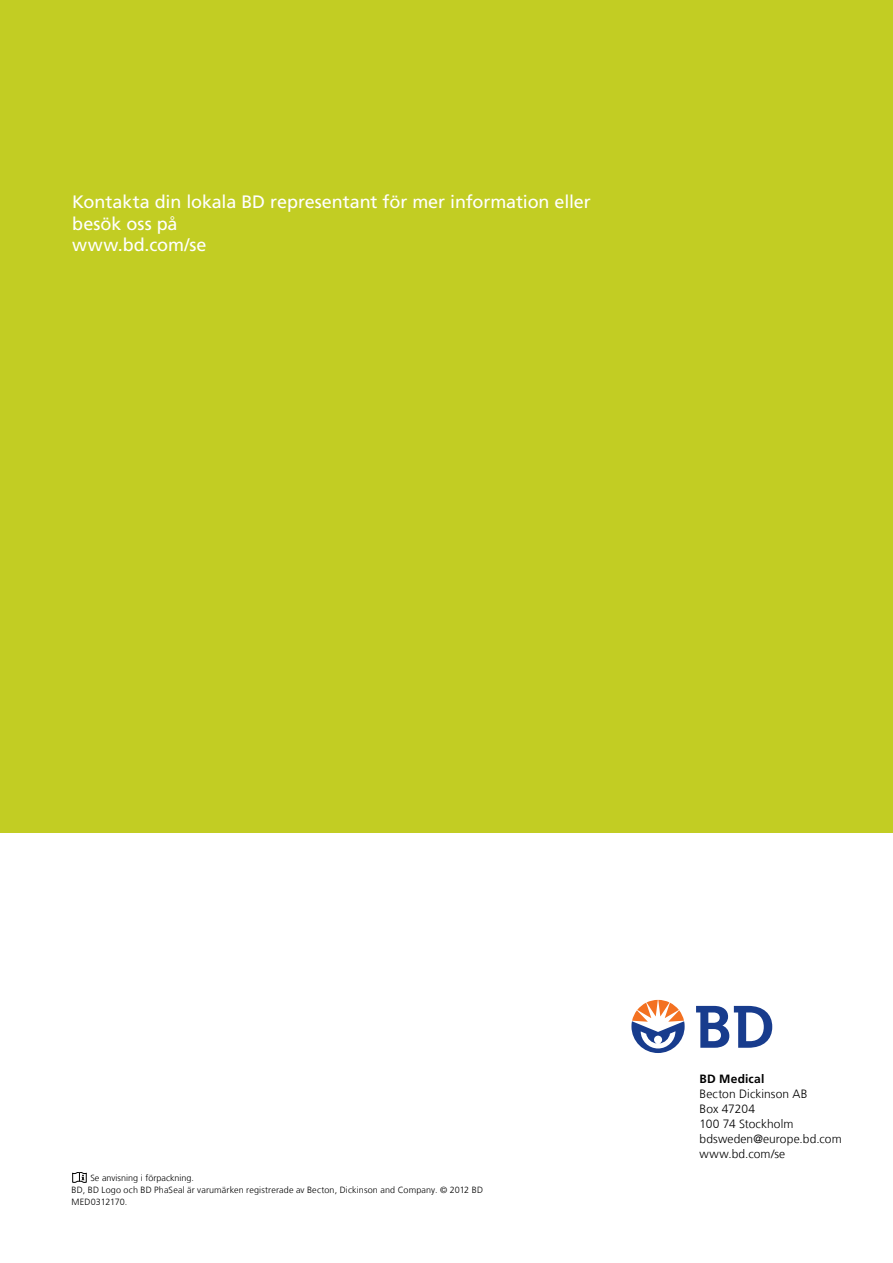
<style>
.page{position:relative;width:893px;height:1263px;background:#fff}
.page>*{position:absolute;margin:0;border:0;box-sizing:border-box;transform-origin:0 0}
.t1{font:18px/21.6px "Frutiger LT Com";letter-spacing:-.005em;color:#fff}
.t2{font:300 12px/15px "Frutiger LT Com";letter-spacing:.01em;color:#000}
.t3{font:700 12px "Frutiger LT Com";letter-spacing:.02em;color:#000}
.t4{font:300 9px/12px "Frutiger LT Com";letter-spacing:.015em;color:#000}
</style>
<div class="page">
<div style="left:0;top:0;width:893px;height:833px;background:#c2cd23"></div>
<svg style="left:696px;top:1006px;width:76px;height:42px"></svg>
<svg style="left:631px;top:1000px;width:54px;height:53px"></svg>
<svg style="left:72px;top:1172px;width:14px;height:10px"></svg>
<h1 class="t1" style="left:72px;top:191px;width:520px">Kontakta din lokala BD representant för mer information eller besök oss på<br>www.bd.com/se</h1>
<p class="t4" style="left:90px;top:1172px;width:105px">Se anvisning i förpackning.</p>
<p class="t4" style="left:72px;top:1184px;width:413px">BD, BD Logo och BD PhaSeal är varumärken registrerade av Becton, Dickinson and Company. © 2012 BD<br>MED0312170.</p>
<h2 class="t3" style="left:700px;top:1072px;width:66px">BD Medical</h2>
<h2 class="t2" style="left:700px;top:1086px;width:144px">Becton Dickinson AB<br>Box 47204<br>100 74 Stockholm bdsweden@europe.bd.com www.bd.com/se</h2>
</div>
